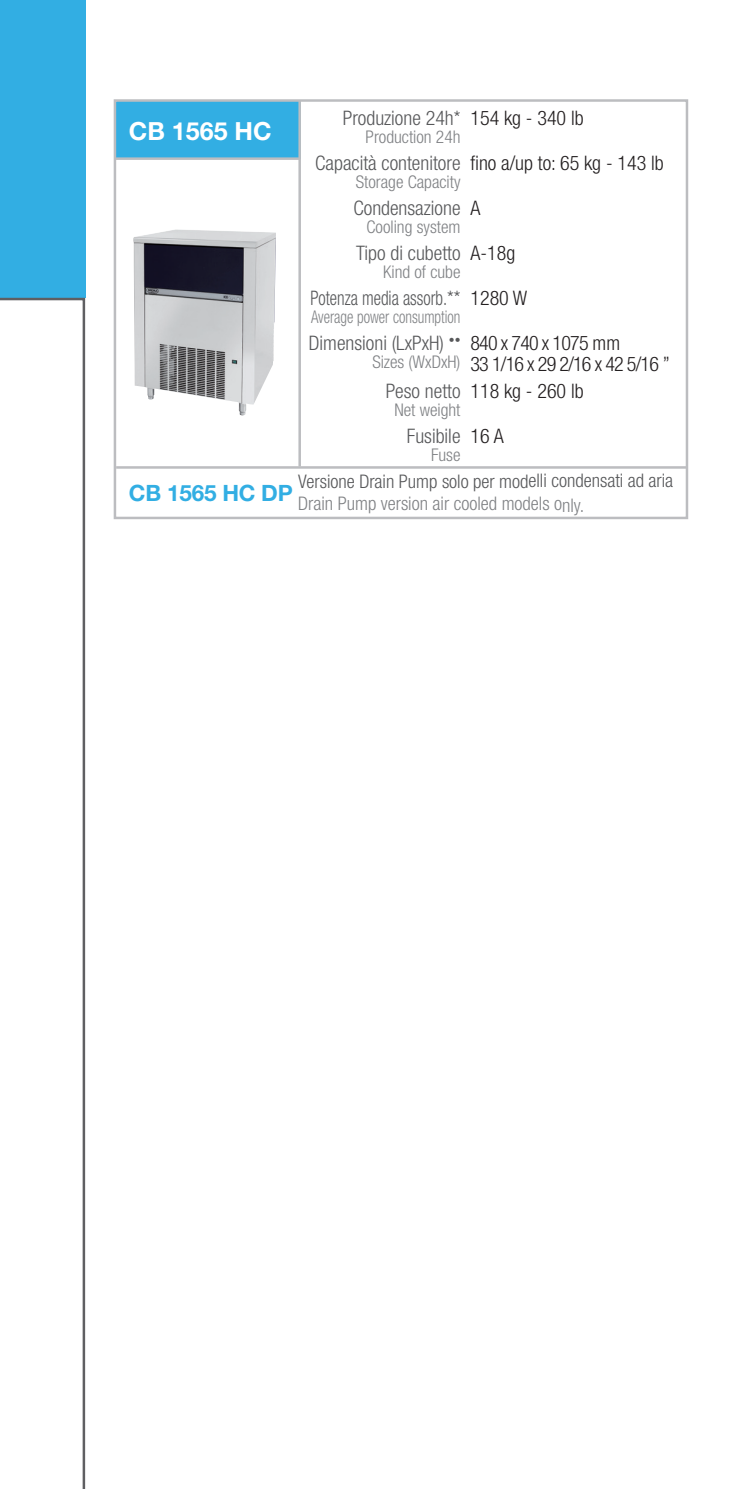
<style>
.page{position:relative;width:745px;height:1489px;background:#fff}
.page>*{position:absolute;margin:0;border:0;box-sizing:border-box;transform-origin:0 0}
.t1{font:700 25px "Helvetica Neue LT Std";color:#fff}
.t2{font:700 22.5px "Helvetica Neue LT Std";letter-spacing:-.01em;color:#32aee3}
.t3{font:300 condensed 20px "Helvetica Neue LT Std";color:#57585a}
.t4{font:300 condensed 20px "Helvetica Neue LT Std";color:#231f20}
.t5{font:300 condensed 20px/20px "Helvetica Neue LT Std";letter-spacing:-.04em;color:#231f20}
.t6{font:300 condensed 20px "Helvetica Neue LT Std";color:#57585a;scale:.85 1}
.t7{font:300 condensed 18.75px "Helvetica Neue LT Std";color:#57585a}
.t8{font:300 condensed 18.75px "Helvetica Neue LT Std";color:#808285}
.t9{font:300 condensed 17.5px "Helvetica Neue LT Std";color:#808285}
.t10{font:300 condensed 17.5px "Helvetica Neue LT Std";color:#808285;scale:.85 1}
</style>
<div class="page">
<div style="left:0;top:0;width:85px;height:298px;background:#32aee3"></div>
<div style="left:115px;top:101px;width:185px;height:57px;background:#32aee3"></div>
<hr style="left:298px;top:101px;width:3px;height:365px;background:#bcbdc0">
<hr style="left:115px;top:157px;width:185px;height:3px;background:#bcbdc0">
<div style="left:114px;top:99px;width:573px;height:420px;border:2px solid #bcbdc0"></div>
<img style="left:133px;top:229px;width:143px;height:187px">
<hr style="left:116px;top:466px;width:570px;height:2px;background:#bcbdc0">
<svg style="left:0;top:298px;width:85px;height:1190px"></svg>
<p class="t1" style="left:129px;top:115px;width:144px">CB 1565 HC</p>
<p class="t3" style="left:342px;top:107px;width:119px">Produzione 24h*</p>
<p class="t9" style="left:365px;top:127px;width:96px">Production 24h</p>
<p class="t3" style="left:315px;top:152px;width:147px">Capacità contenitore</p>
<p class="t9" style="left:355px;top:172px;width:106px">Storage Capacity</p>
<p class="t3" style="left:353px;top:197px;width:109px">Condensazione</p>
<p class="t9" style="left:366px;top:217px;width:95px">Cooling system</p>
<p class="t3" style="left:356px;top:242px;width:106px">Tipo di cubetto</p>
<p class="t9" style="left:383px;top:262px;width:79px">Kind of cube</p>
<p class="t6" style="left:310px;top:287px;width:178px">Potenza media assorb.**</p>
<p class="t10" style="left:311px;top:307px;width:177px">Average power consumption</p>
<p class="t3" style="left:308px;top:332px;width:153px">Dimensioni (LxPxH) <sup>••</sup></p>
<p class="t9" style="left:372px;top:352px;width:90px">Sizes (WxDxH)</p>
<p class="t3" style="left:385px;top:379px;width:76px">Peso netto</p>
<p class="t9" style="left:394px;top:399px;width:68px">Net weight</p>
<p class="t3" style="left:406px;top:424px;width:55px">Fusibile</p>
<p class="t9" style="left:430px;top:444px;width:31px">Fuse</p>
<p class="t4" style="left:470px;top:107px;width:115px">154 kg - 340 lb</p>
<p class="t4" style="left:470px;top:152px;width:194px">fino a/up to: 65 kg - 143 lb</p>
<p class="t4" style="left:470px;top:197px;width:11px">A</p>
<p class="t4" style="left:470px;top:242px;width:46px">A-18g</p>
<p class="t4" style="left:470px;top:287px;width:58px">1280 W</p>
<p class="t5" style="left:470px;top:333px;width:201px">840 x 740 x 1075 mm<br>33 1/16 x 29 2/16 x 42 5/16 ”</p>
<p class="t4" style="left:470px;top:379px;width:115px">118 kg - 260 lb</p>
<p class="t4" style="left:470px;top:424px;width:35px">16 A</p>
<p class="t7" style="left:298px;top:470px;width:376px">Versione Drain Pump solo per modelli condensati ad aria</p>
<p class="t8" style="left:298px;top:493px;width:287px">Drain Pump version air cooled models only.</p>
<p class="t2" style="left:129px;top:479px;width:165px">CB 1565 HC DP</p>
</div>
